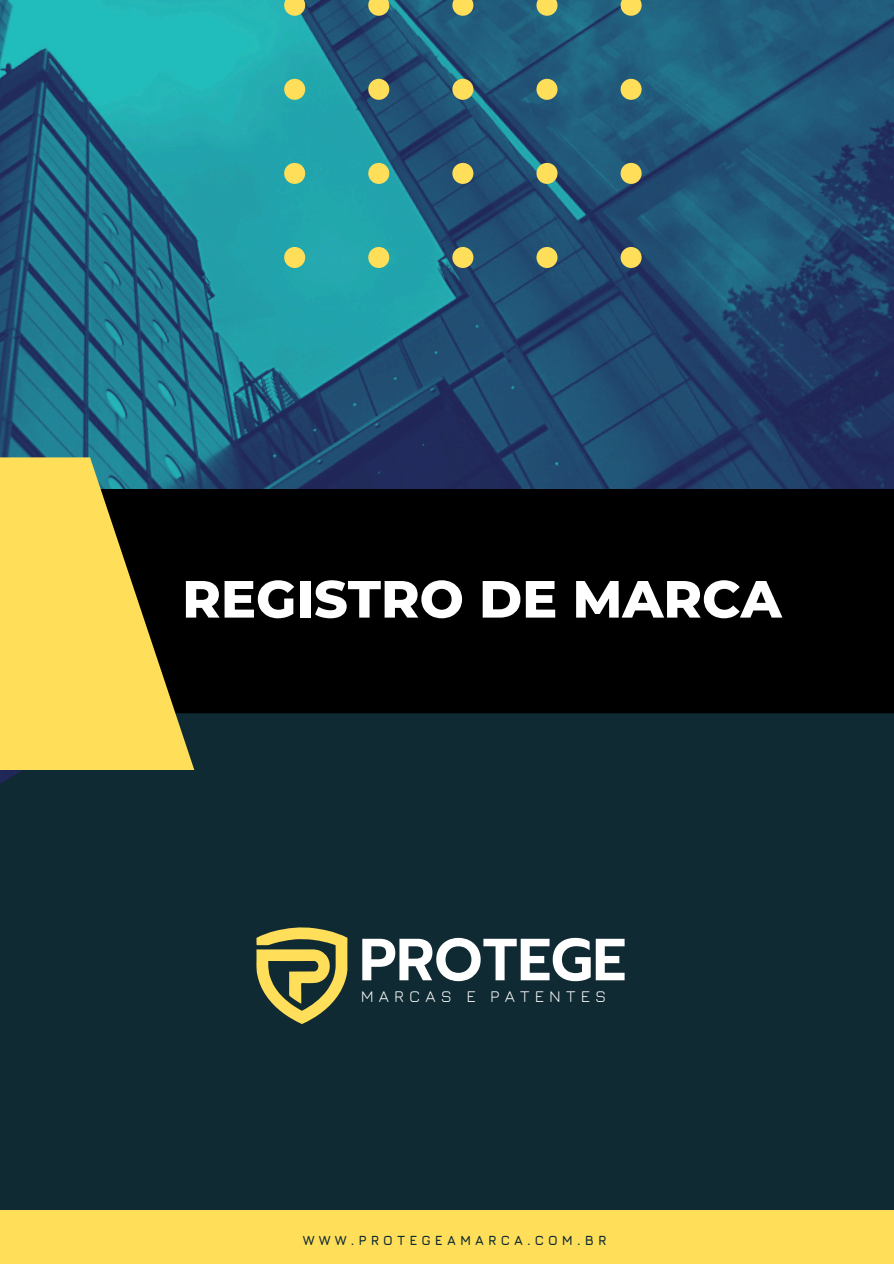
<style>
.page{position:relative;width:894px;height:1264px;background:#fff}
.page>*{position:absolute;margin:0;border:0;box-sizing:border-box;transform-origin:0 0}
.t1{font:600 59.4px "Prompt";color:#fff}
.t2{font:800 52.2px "Montserrat";color:#fff}
.t3{font:16.65px "Jura";letter-spacing:.31em;color:#fff}
.t4{font:700 13.2px "Jura";letter-spacing:.31em;color:#0f2a32}
</style>
<div class="page">
<div style="left:0;top:422px;width:893px;height:787px;background:#0f2a32"></div>
<img style="left:0;top:0;width:893px;height:784px">
<div style="left:43px;top:489px;width:850px;height:224px;background:#000"></div>
<svg style="left:0;top:457px;width:194px;height:313px;fill:#ffde59"></svg>
<svg style="left:284px;top:0;width:357px;height:267px"></svg>
<div style="left:0;top:1209px;width:893px;height:54px;background:#ffde59"></div>
<svg style="left:256px;top:927px;width:91px;height:97px"></svg>
<p class="t2" style="left:182px;top:567px;width:600px">REGISTRO DE MARCA</p>
<h2 class="t1" style="left:359px;top:915px;width:268px">PROTEGE</h2>
<p class="t3" style="left:360px;top:985px;width:247px">MARCAS E PATENTES</p>
<h1 class="t4" style="left:302px;top:1232px;width:305px">WWW.PROTEGEAMARCA.COM.BR</h1>
</div>
